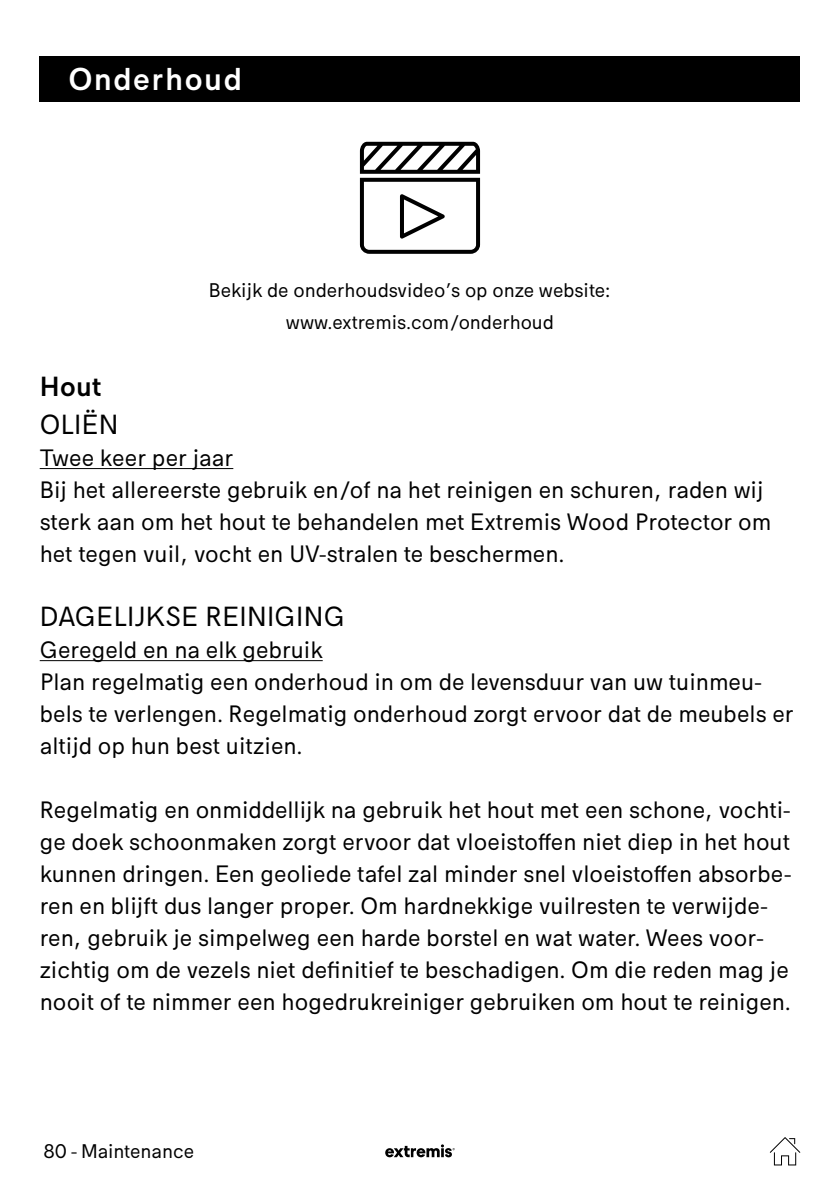
<style>
.page{position:relative;width:840px;height:1191px;background:#fff}
.page>*{position:absolute;margin:0;border:0;box-sizing:border-box;transform-origin:0 0}
.t1{font:500 32px "Extremis Compakt";letter-spacing:.06em;color:#fff}
.t2{font:28px "Extremis Compakt";letter-spacing:.01em;color:#000}
.t3{font:500 28px "Extremis Compakt";color:#000}
.t4{font:24px/32px "Extremis Compakt";color:#000}
.t5{font:20px/32px "Extremis Compakt";color:#000}
</style>
<div class="page">
<svg style="left:769px;top:1137px;width:30px;height:28px"></svg>
<svg style="left:385px;top:1144px;width:69px;height:13px"></svg>
<div style="left:40px;top:57px;width:759px;height:45px;background:#000"></div>
<hr style="left:40px;top:468px;width:193px;height:1px;background:#000">
<hr style="left:40px;top:660px;width:282px;height:1px;background:#000">
<svg style="left:360px;top:142px;width:120px;height:112px"></svg>
<h1 class="t1" style="left:69px;top:60px;width:174px">Onderhoud</h1>
<p class="t5" style="left:286px;top:275px;width:326px;text-indent:-77px">Bekijk de onderhoudsvideo’s op onze website: www.extremis.com/onderhoud</p>
<p class="t3" style="left:40px;top:370px;width:63px">Hout</p>
<p class="t2" style="left:40px;top:408px;width:80px">OLIËN</p>
<p class="t4" style="left:40px;top:442px;width:732px">Twee keer per jaar<br>Bij het allereerste gebruik en/of na het reinigen en schuren, raden wij sterk aan om het hout te behandelen met Extremis Wood Protector om het tegen vuil, vocht en UV-stralen te beschermen.</p>
<p class="t2" style="left:40px;top:600px;width:306px">DAGELIJKSE REINIGING</p>
<p class="t4" style="left:40px;top:634px;width:755px">Geregeld en na elk gebruik<br>Plan regelmatig een onderhoud in om de levensduur van uw tuinmeu&shy;bels te verlengen. Regelmatig onderhoud zorgt ervoor dat de meubels er altijd op hun best uitzien.</p>
<p class="t4" style="left:40px;top:794px;width:753px">Regelmatig en onmiddellijk na gebruik het hout met een schone, vochti&shy;ge doek schoonmaken zorgt ervoor dat vloeistoffen niet diep in het hout kunnen dringen. Een geoliede tafel zal minder snel vloeistoffen absorbe&shy;ren en blijft dus langer proper. Om hardnekkige vuilresten te verwijde&shy;ren, gebruik je simpelweg een harde borstel en wat water. Wees voor&shy;zichtig om de vezels niet definitief te beschadigen. Om die reden mag je nooit of te nimmer een hogedrukreiniger gebruiken om hout te reinigen.</p>
<p class="t5" style="left:43px;top:1135px;width:152px">80 - Maintenance</p>
</div>
